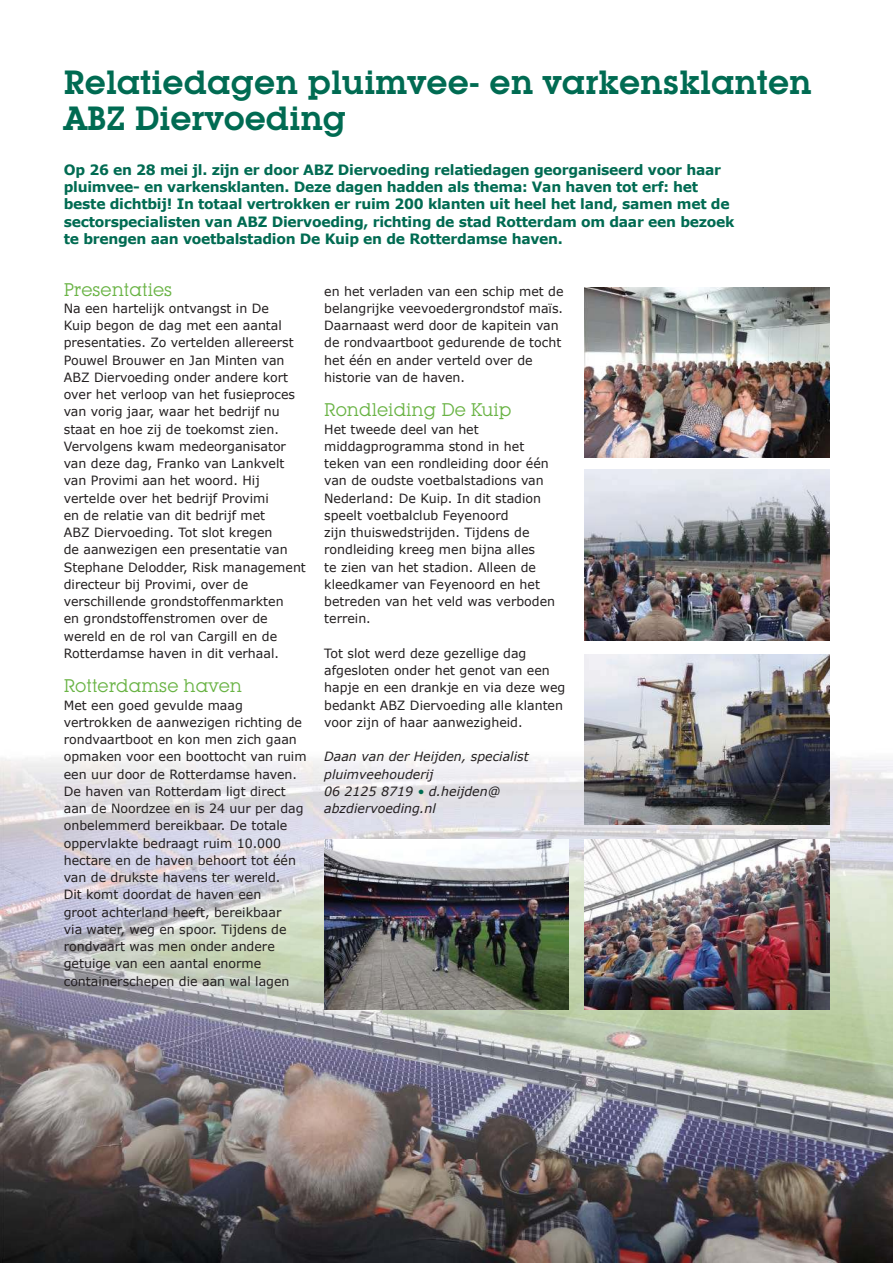
<style>
.page{position:relative;width:893px;height:1263px;background:#fff}
.page>*{position:absolute;margin:0;border:0;box-sizing:border-box;transform-origin:0 0}
.t1{font:600 33px/36px "Lubalin Graph IT Cby BT";color:#006b52}
.t2{font:18px "Lubalin Graph IT Cby BT";color:#69b344}
.t3{font:700 14.25px/17.2px "Verdana";letter-spacing:-.02em;color:#006b52}
.t4{font:12.75px/17.2px "Verdana";color:#221e1f}
.t5{font:italic 12.75px/17.2px "Verdana";color:#221e1f}
.s1{color:#006b52}
</style>
<div class="page">
<img style="left:0;top:692px;width:893px;height:571px">
<img style="left:585px;top:287px;width:244px;height:170px">
<img style="left:585px;top:655px;width:244px;height:170px">
<img style="left:585px;top:470px;width:244px;height:170px">
<img style="left:324px;top:840px;width:245px;height:170px">
<img style="left:585px;top:840px;width:244px;height:170px">
<h1 class="t1" style="left:64px;top:68px;width:750px">Relatiedagen pluimvee- en varkensklanten<br>ABZ Diervoeding</h1>
<p class="t3" style="left:64px;top:162px;width:672px">Op 26 en 28 mei jl. zijn er door ABZ Diervoeding relatiedagen georganiseerd voor haar pluimvee- en varkensklanten. Deze dagen hadden als thema: Van haven tot erf: het beste dichtbij! In totaal vertrokken er ruim 200 klanten uit heel het land, samen met de sectorspecialisten van ABZ Diervoeding, richting de stad Rotterdam om daar een bezoek te brengen aan voetbalstadion De Kuip en de Rotterdamse haven.</p>
<p class="t4" style="left:324px;top:283px;width:241px">en het verladen van een schip met de belangrijke veevoedergrondstof maïs.<br>Daarnaast werd door de kapitein van de rondvaartboot gedurende de tocht het één en ander verteld over de historie van de haven.</p>
<h2 class="t2" style="left:324px;top:403px;width:189px">Rondleiding De Kuip</h2>
<p class="t4" style="left:324px;top:421px;width:232px">Het tweede deel van het middagprogramma stond in het teken van een rondleiding door één van de oudste voetbalstadions van<br>Nederland: De Kuip. In dit stadion speelt voetbalclub Feyenoord<br>zijn thuiswedstrijden. Tijdens de rondleiding kreeg men bijna alles<br>te zien van het stadion. Alleen de kleedkamer van Feyenoord en het betreden van het veld was verboden terrein.</p>
<p class="t4" style="left:324px;top:645px;width:243px">Tot slot werd deze gezellige dag afgesloten onder het genot van een hapje en een drankje en via deze weg bedankt ABZ Diervoeding alle klanten voor zijn of haar aanwezigheid.</p>
<p class="t5" style="left:324px;top:748px;width:206px">Daan van der Heijden, specialist pluimveehouderij<br>06 2125 8719 <span class="s1">•</span> d.heijden@ abzdiervoeding.nl</p>
<h2 class="t2" style="left:64px;top:282px;width:110px">Presentaties</h2>
<p class="t4" style="left:64px;top:300px;width:244px">Na een hartelijk ontvangst in De<br>Kuip begon de dag met een aantal presentaties. Zo vertelden allereerst Pouwel Brouwer en Jan Minten van ABZ Diervoeding onder andere kort over het verloop van het fusieproces van vorig jaar, waar het bedrijf nu staat en hoe zij de toekomst zien.<br>Vervolgens kwam medeorganisator van deze dag, Franko van Lankvelt van Provimi aan het woord. Hij vertelde over het bedrijf Provimi<br>en de relatie van dit bedrijf met<br>ABZ Diervoeding. Tot slot kregen<br>de aanwezigen een presentatie van Stephane Delodder, Risk management directeur bij Provimi, over de verschillende grondstoffenmarkten<br>en grondstoffenstromen over de wereld en de rol van Cargill en de Rotterdamse haven in dit verhaal.</p>
<h2 class="t2" style="left:64px;top:679px;width:180px">Rotterdamse haven</h2>
<p class="t4" style="left:64px;top:697px;width:244px">Met een goed gevulde maag vertrokken de aanwezigen richting de rondvaartboot en kon men zich gaan opmaken voor een boottocht van ruim een uur door de Rotterdamse haven.<br>De haven van Rotterdam ligt direct aan de Noordzee en is 24 uur per dag onbelemmerd bereikbaar. De totale oppervlakte bedraagt ruim 10.000 hectare en de haven behoort tot één van de drukste havens ter wereld.<br>Dit komt doordat de haven een<br>groot achterland heeft, bereikbaar<br>via water, weg en spoor. Tijdens de rondvaart was men onder andere getuige van een aantal enorme containerschepen die aan wal lagen</p>
</div>
